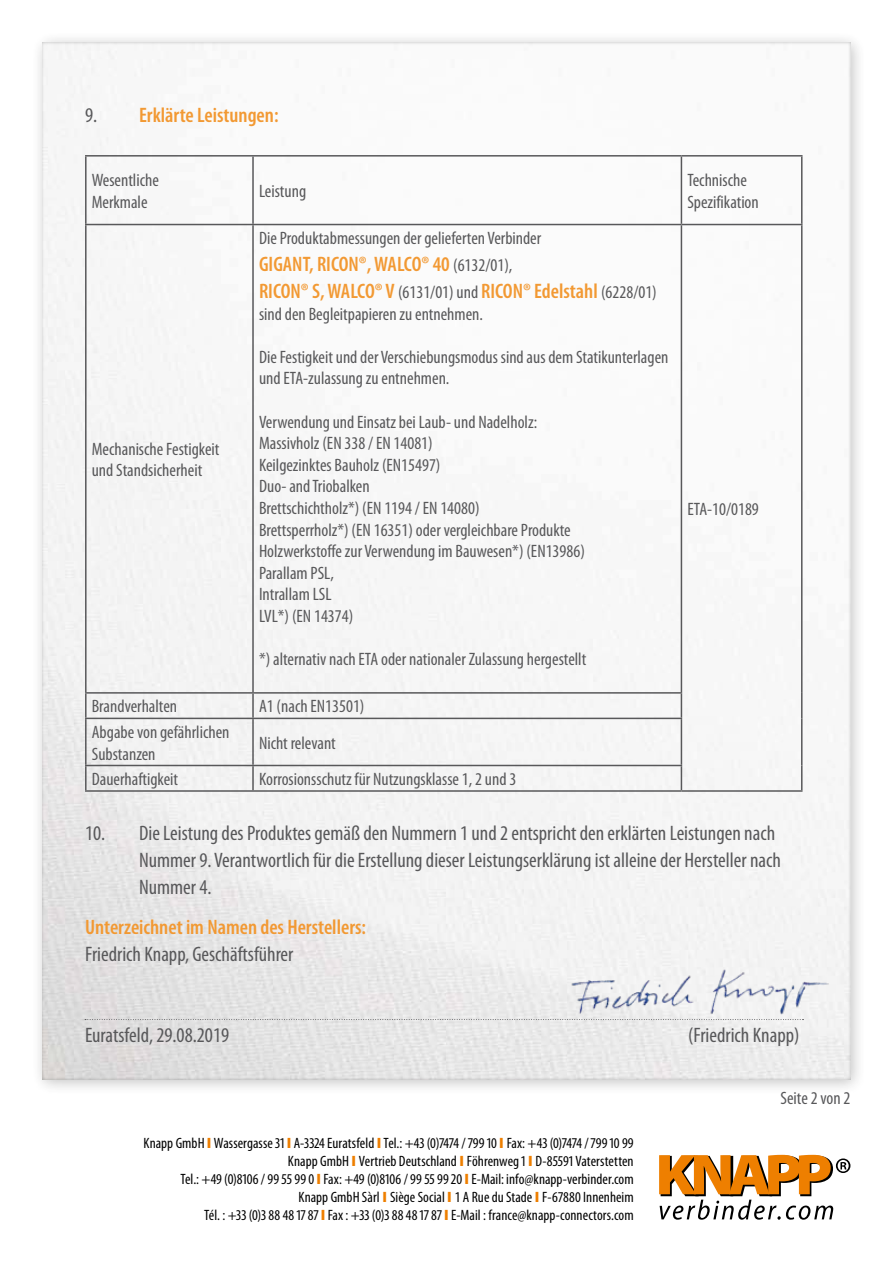
<style>
.page{position:relative;width:893px;height:1263px;background:#fff}
.page>*{position:absolute;margin:0;border:0;box-sizing:border-box;transform-origin:0 0}
.t1{font:condensed 21px/27px "Myriad Pro";color:#58585a}
.t2{font:600 condensed 21px/27px "Myriad Pro";color:#f29933}
.t3{font:condensed 18px/21.6px "Myriad Pro";color:#58585a}
.t4{font:condensed 15px/18px "Myriad Pro";letter-spacing:.005em;color:#000;text-align:right}
.s1{font-weight:400;color:#58585a}
.s2{font-weight:400;font-size:18px;color:#58585a}
.s3{font-weight:900;font-stretch:normal;color:#ee7f00}
</style>
<div class="page">
<div style="left:30px;top:30px;width:837px;height:1066px;background:#000;opacity:.3"></div>
<div style="left:42px;top:42px;width:810px;height:1038px;background:#000;opacity:.3"></div>
<img style="left:569px;top:966px;width:264px;height:50px">
<svg style="left:85px;top:1019px;width:718px;height:1px"></svg>
<svg style="left:659px;top:1155px;width:191px;height:65px"></svg>
<hr style="left:85px;top:155px;width:168px;height:2px;background:#58585a">
<hr style="left:85px;top:157px;width:2px;height:67px;background:#58585a">
<hr style="left:253px;top:155px;width:428px;height:2px;background:#58585a">
<hr style="left:252px;top:157px;width:2px;height:67px;background:#58585a">
<hr style="left:681px;top:155px;width:121px;height:2px;background:#58585a">
<hr style="left:681px;top:157px;width:1px;height:67px;background:#58585a">
<hr style="left:801px;top:157px;width:1px;height:67px;background:#58585a">
<hr style="left:85px;top:224px;width:168px;height:1px;background:#58585a">
<hr style="left:85px;top:225px;width:2px;height:467px;background:#58585a">
<hr style="left:253px;top:224px;width:428px;height:1px;background:#58585a">
<hr style="left:252px;top:225px;width:2px;height:467px;background:#58585a">
<hr style="left:681px;top:224px;width:121px;height:1px;background:#58585a">
<hr style="left:681px;top:225px;width:1px;height:467px;background:#58585a">
<hr style="left:801px;top:225px;width:1px;height:468px;background:#58585a">
<svg style="left:801px;top:693px;width:1px;height:25px"></svg>
<hr style="left:801px;top:718px;width:1px;height:47px;background:#58585a">
<svg style="left:801px;top:765px;width:1px;height:25px"></svg>
<hr style="left:681px;top:790px;width:121px;height:2px;background:#58585a">
<hr style="left:85px;top:692px;width:168px;height:2px;background:#58585a">
<hr style="left:85px;top:694px;width:2px;height:24px;background:#58585a">
<hr style="left:253px;top:692px;width:429px;height:2px;background:#58585a">
<hr style="left:252px;top:694px;width:2px;height:24px;background:#58585a">
<svg style="left:681px;top:694px;width:1px;height:24px"></svg>
<hr style="left:85px;top:718px;width:168px;height:1px;background:#58585a">
<hr style="left:85px;top:719px;width:2px;height:46px;background:#58585a">
<hr style="left:253px;top:718px;width:429px;height:1px;background:#58585a">
<hr style="left:252px;top:719px;width:2px;height:46px;background:#58585a">
<hr style="left:681px;top:719px;width:1px;height:46px;background:#58585a">
<hr style="left:85px;top:765px;width:168px;height:1px;background:#58585a">
<hr style="left:85px;top:766px;width:2px;height:24px;background:#58585a">
<hr style="left:253px;top:765px;width:429px;height:1px;background:#58585a">
<hr style="left:252px;top:766px;width:2px;height:24px;background:#58585a">
<svg style="left:681px;top:766px;width:1px;height:24px"></svg>
<hr style="left:85px;top:790px;width:168px;height:2px;background:#58585a">
<hr style="left:253px;top:790px;width:428px;height:2px;background:#58585a">
<p class="t2" style="left:85px;top:102px;width:195px"><span class="s1">9.</span> Erklärte Leistungen:</p>
<p class="t3" style="left:92px;top:170px;width:69px">Wesentliche<br>Merkmale</p>
<p class="t3" style="left:259px;top:181px;width:49px">Leistung</p>
<p class="t3" style="left:687px;top:170px;width:73px">Technische<br>Spezifikation</p>
<p class="t3" style="left:92px;top:438px;width:129px">Mechanische Festigkeit und Standsicherheit</p>
<p class="t3" style="left:259px;top:228px;width:284px">Die Produktabmessungen der gelieferten Verbinder</p>
<p class="t2" style="left:259px;top:251px;width:399px">GIGANT, RICON®, WALCO® 40 <span class="s2">(6132/01),<br></span>RICON® S, WALCO® V <span class="s2">(6131/01) und</span> RICON® Edelstahl <span class="s2">(6228/01)</span></p>
<p class="t3" style="left:259px;top:303px;width:226px">sind den Begleitpapieren zu entnehmen.</p>
<p class="t3" style="left:259px;top:346px;width:411px">Die Festigkeit und der Verschiebungsmodus sind aus dem Statikunterlagen und ETA-zulassung zu entnehmen.</p>
<p class="t3" style="left:259px;top:411px;width:327px">Verwendung und Einsatz bei Laub- und Nadelholz:<br>Massivholz (EN 338 / EN 14081)<br>Keilgezinktes Bauholz (EN15497)<br>Duo- and Triobalken<br>Brettschichtholz*) (EN 1194 / EN 14080)<br>Brettsperrholz*) (EN 16351) oder vergleichbare Produkte Holzwerkstoffe zur Verwendung im Bauwesen*) (EN13986)<br>Parallam PSL,<br>Intrallam LSL<br>LVL*) (EN 14374)</p>
<p class="t3" style="left:259px;top:649px;width:329px">*) alternativ nach ETA oder nationaler Zulassung hergestellt</p>
<p class="t3" style="left:687px;top:498px;width:73px">ETA-10/0189</p>
<p class="t3" style="left:92px;top:696px;width:87px">Brandverhalten</p>
<p class="t3" style="left:259px;top:696px;width:107px">A1 (nach EN13501)</p>
<p class="t3" style="left:92px;top:721px;width:139px">Abgabe von gefährlichen<br>Substanzen</p>
<p class="t3" style="left:259px;top:732px;width:78px">Nicht relevant</p>
<p class="t3" style="left:92px;top:769px;width:88px">Dauerhaftigkeit</p>
<p class="t3" style="left:259px;top:769px;width:259px">Korrosionsschutz für Nutzungsklasse 1, 2 und 3</p>
<p class="t1" style="left:139px;top:820px;width:643px;text-indent:-54px">10. Die Leistung des Produktes gemäß den Nummern 1 und 2 entspricht den erklärten Leistungen nach<br>Nummer 9. Verantwortlich für die Erstellung dieser Leistungserklärung ist alleine der Hersteller nach<br>Nummer 4.</p>
<p class="t2" style="left:85px;top:914px;width:283px">Unterzeichnet im Namen des Herstellers:</p>
<p class="t1" style="left:85px;top:941px;width:210px">Friedrich Knapp, Geschäftsführer</p>
<p class="t1" style="left:85px;top:1022px;width:146px">Euratsfeld, 29.08.2019</p>
<p class="t1" style="left:688px;top:1022px;width:113px">(Friedrich Knapp)</p>
<p class="t4" style="left:144px;top:1135px;width:492px">Knapp GmbH <span class="s3">I</span> Wassergasse 31 <span class="s3">I</span> A-3324 Euratsfeld <span class="s3">I</span> Tel.: +43 (0)7474 / 799 10 <span class="s3">I</span> Fax: +43 (0)7474 / 799 10 99<br>Knapp GmbH <span class="s3">I</span> Vertrieb Deutschland <span class="s3">I</span> Föhrenweg 1 <span class="s3">I</span> D-85591 Vaterstetten<br>Tel.: +49 (0)8106 / 99 55 99 0 <span class="s3">I</span> Fax: +49 (0)8106 / 99 55 99 20 <span class="s3">I</span> E-Mail: info@knapp-verbinder.com<br>Knapp GmbH Sàrl <span class="s3">I</span> Siège Social <span class="s3">I</span> 1 A Rue du Stade <span class="s3">I</span> F-67880 Innenheim<br>Tél. : +33 (0)3 88 48 17 87 <span class="s3">I</span> Fax : +33 (0)3 88 48 17 87 <span class="s3">I</span> E-Mail : france@knapp-connectors.com</p>
<p class="t3" style="left:780px;top:1087px;width:71px">Seite 2 von 2</p>
</div>
